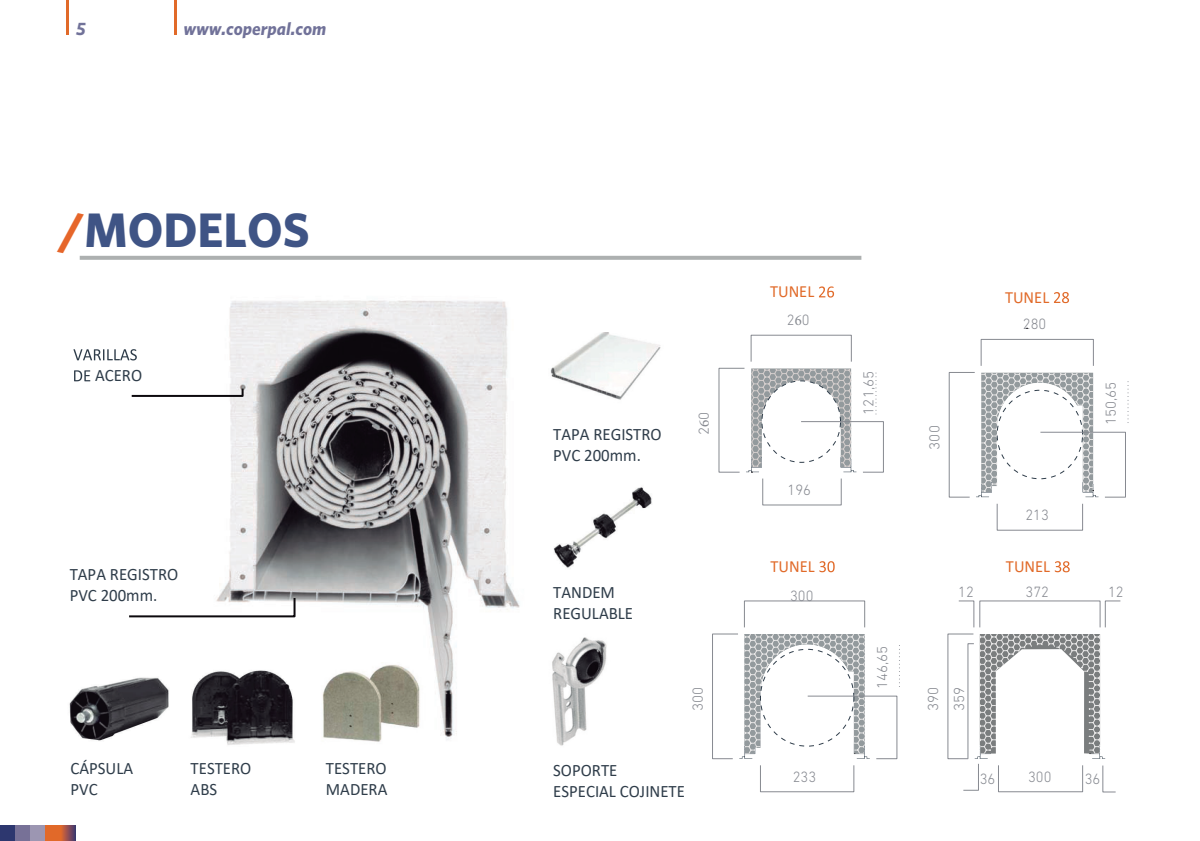
<style>
.page{position:relative;width:1200px;height:841px;background:#fff}
.page>*{position:absolute;margin:0;border:0;box-sizing:border-box;transform-origin:0 0}
.t1{font:700 48.4px "Whitney HTF";color:#3f5485}
.t2{font:italic 700 18px "Whitney HTF";color:#717299}
.t3{font:17.4px/21px "Calibri";color:#2f3d4a;scale:.96 1}
.t4{font:17px "Calibri";color:#e16a29;scale:.96 1}
.t5{font:300 15.2px "DIN Next LT Pro";color:#878a91;scale:.96 1}
.t6{font:300 14.8px/26.2px "DIN Next LT Pro";color:#878a91}
.t7{font:300 14.6px "DIN Next LT Pro";color:#878a91;scale:1.04 1}
.s1{color:#e6662a}
.s2{font-family:"Minion Pro";font-weight:400}
</style>
<div class="page">
<img style="left:553px;top:487px;width:99px;height:81px">
<img style="left:219px;top:300px;width:301px;height:440px">
<svg style="left:73px;top:349px;width:64px;height:11px"></svg>
<svg style="left:74px;top:370px;width:16px;height:11px"></svg>
<svg style="left:131px;top:386px;width:114px;height:12px"></svg>
<div style="left:762px;top:478px;width:79px;height:27px;border:1px solid #878a91"></div>
<div style="left:751px;top:335px;width:101px;height:27px;border:1px solid #878a91"></div>
<svg style="left:718px;top:368px;width:166px;height:105px"></svg>
<svg style="left:819px;top:286px;width:15px;height:11px"></svg>
<svg style="left:947px;top:600px;width:174px;height:192px"></svg>
<svg style="left:1055px;top:561px;width:15px;height:11px"></svg>
<div style="left:760px;top:765px;width:94px;height:27px;border:1px solid #878a91"></div>
<div style="left:744px;top:600px;width:121px;height:27px;border:1px solid #878a91"></div>
<svg style="left:712px;top:633px;width:188px;height:126px"></svg>
<svg style="left:819px;top:561px;width:16px;height:11px"></svg>
<div style="left:981px;top:339px;width:113px;height:27px;border:1px solid #878a91"></div>
<svg style="left:949px;top:372px;width:179px;height:126px"></svg>
<svg style="left:1054px;top:292px;width:15px;height:11px"></svg>
<svg style="left:129px;top:596px;width:168px;height:22px"></svg>
<svg style="left:80px;top:256px;width:781px;height:4px;background:#b0b3b3"></svg>
<hr style="left:67px;top:0;width:2px;height:35px;background:#e16a29">
<hr style="left:174px;top:0;width:2px;height:35px;background:#e16a29">
<div style="left:15px;top:825px;width:15px;height:16px;background:#777197"></div>
<div style="left:0;top:825px;width:15px;height:16px;background:#2d376f"></div>
<div style="left:30px;top:825px;width:15px;height:16px;background:#9c96b2"></div>
<div style="left:45px;top:825px;width:16px;height:16px;background:#e16929"></div>
<svg style="left:61px;top:825px;width:15px;height:16px"></svg>
<img style="left:317px;top:663px;width:109px;height:79px">
<img style="left:191px;top:657px;width:113px;height:88px">
<img style="left:552px;top:637px;width:55px;height:109px">
<img style="left:550px;top:332px;width:111px;height:68px">
<img style="left:69px;top:677px;width:100px;height:64px">
<p class="t2" style="left:76px;top:18px;width:11px">5</p>
<p class="t2" style="left:183px;top:18px;width:144px">www.coperpal.com</p>
<h1 class="t1" style="left:59px;top:201px;width:252px"><span class="s1">/</span>MODELOS</h1>
<p class="t3" style="left:95px;top:364px;width:51px">ACERO</p>
<p class="t3" style="left:70px;top:563px;width:115px">TAPA REGISTRO<br>PVC 200mm.</p>
<p class="t3" style="left:71px;top:757px;width:67px">CÁPSULA<br>PVC</p>
<p class="t3" style="left:191px;top:757px;width:65px">TESTERO<br>ABS</p>
<p class="t3" style="left:326px;top:757px;width:66px">TESTERO<br>MADERA</p>
<p class="t3" style="left:553px;top:424px;width:115px">TAPA REGISTRO</p>
<p class="t3" style="left:553px;top:444px;width:93px">PVC 200mm.</p>
<p class="t7" style="left:696px;top:435px;width:24px;rotate:-90deg">2<span class="s2">6</span>0</p>
<p class="t3" style="left:553px;top:581px;width:85px">TANDEM<br>REGULABLE</p>
<p class="t6" style="left:684px;top:711px;width:26px;rotate:-90deg">300</p>
<p class="t3" style="left:553px;top:759px;width:139px">SOPORTE<br>ESPECIAL COJINETE</p>
<p class="t4" style="left:770px;top:280px;width:48px">TUNEL</p>
<p class="t4" style="left:1005px;top:285px;width:48px">TUNEL</p>
<p class="t5" style="left:787px;top:311px;width:25px">2<span class="s2">6</span>0</p>
<p class="t5" style="left:1023px;top:315px;width:26px">280</p>
<p class="t7" style="left:860px;top:414px;width:43px;rotate:-90deg">121,65</p>
<p class="t7" style="left:1102px;top:425px;width:43px;rotate:-90deg">150,65</p>
<p class="t7" style="left:926px;top:449px;width:25px;rotate:-90deg">300</p>
<p class="t5" style="left:787px;top:481px;width:26px">196</p>
<p class="t5" style="left:1025px;top:506px;width:26px">213</p>
<p class="t4" style="left:771px;top:554px;width:48px">TUNEL</p>
<p class="t4" style="left:1006px;top:554px;width:48px">TUNEL</p>
<p class="t5" style="left:790px;top:587px;width:26px">300</p>
<p class="t5" style="left:958px;top:583px;width:18px">12</p>
<p class="t5" style="left:1025px;top:583px;width:26px">372</p>
<p class="t5" style="left:1108px;top:583px;width:18px">12</p>
<p class="t7" style="left:874px;top:689px;width:43px;rotate:-90deg">146,65</p>
<p class="t6" style="left:920px;top:711px;width:26px;rotate:-90deg">390<br>359</p>
<p class="t5" style="left:793px;top:767px;width:26px">233</p>
<p class="t5" style="left:1028px;top:767px;width:26px">300</p>
<p class="t5" style="left:980px;top:769px;width:18px">36</p>
<p class="t5" style="left:1085px;top:769px;width:18px">36</p>
</div>
